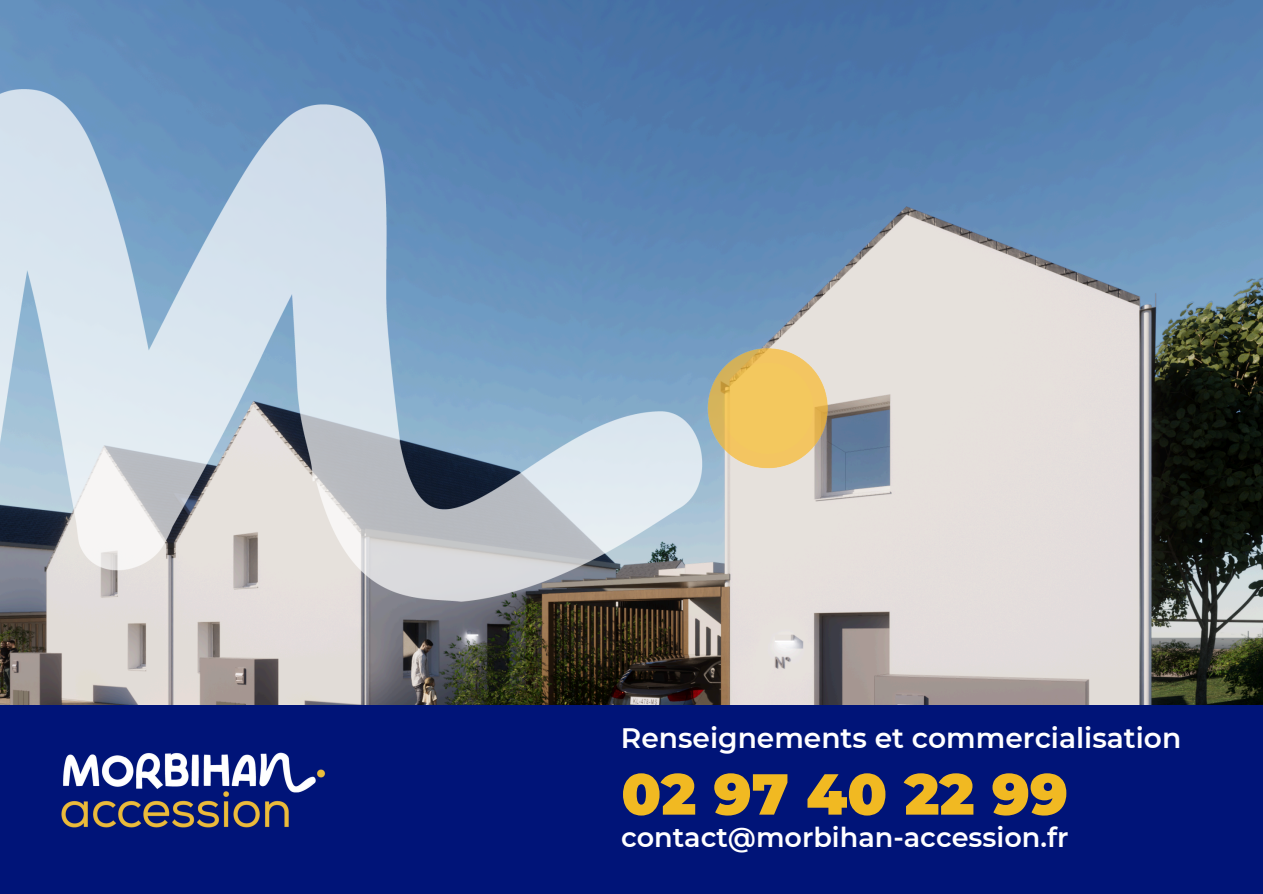
<style>
.page{position:relative;width:1263px;height:894px;background:#fff}
.page>*{position:absolute;margin:0;border:0;box-sizing:border-box;transform-origin:0 0}
.t1{font:900 57.6px "Montserrat";color:#f1b922}
.t2{font:600 28.05px "Montserrat";color:#fff}
.t3{font:600 27.15px "Montserrat";color:#fff}
</style>
<div class="page">
<img style="left:0;top:0;width:1263px;height:705px">
<div style="left:0;top:705px;width:1263px;height:188px;background:#001478"></div>
<img style="left:0;top:89px;width:827px;height:526px">
<img style="left:61px;top:752px;width:265px;height:76px">
<p class="t2" style="left:621px;top:721px;width:562px">Renseignements et commercialisation</p>
<p class="t1" style="left:621px;top:758px;width:448px">02 97 40 22 99</p>
<p class="t3" style="left:621px;top:820px;width:449px">contact@morbihan-accession.fr</p>
</div>
